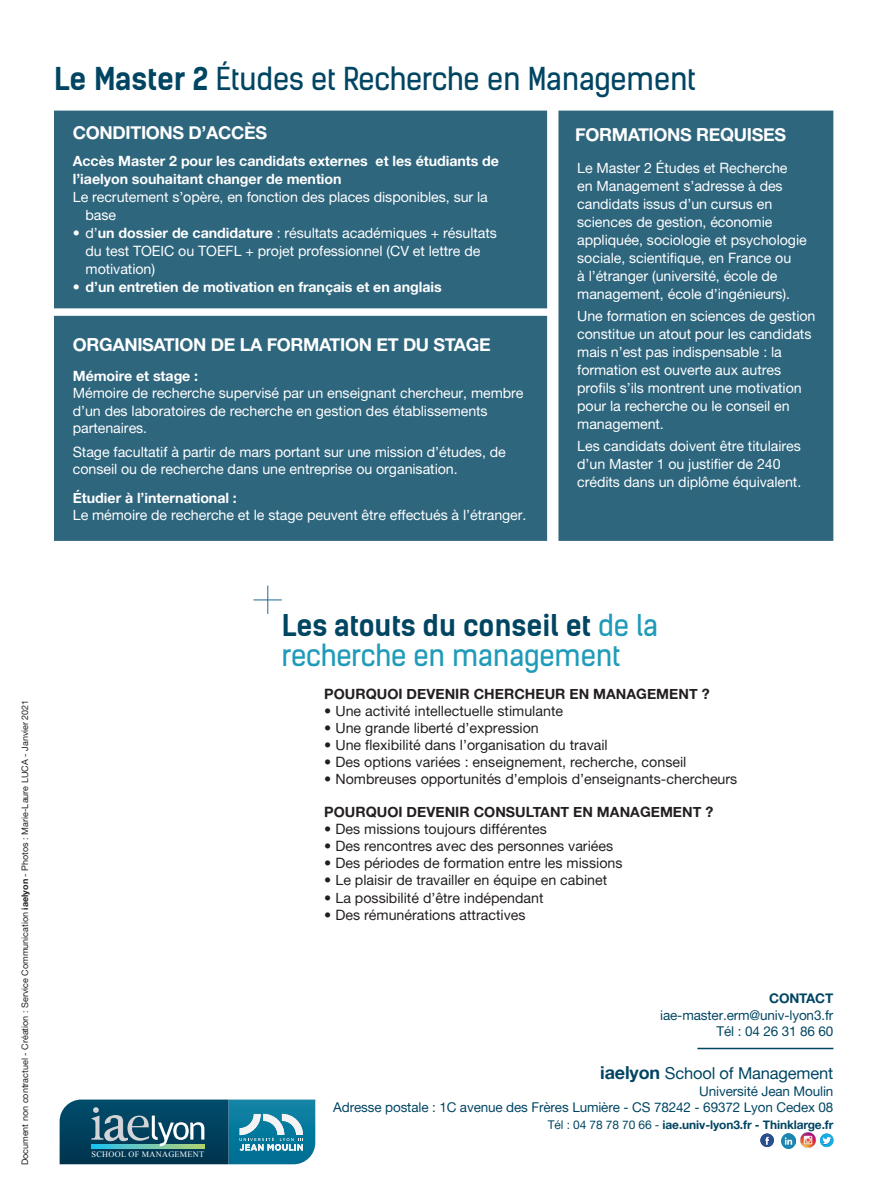
<style>
.page{position:relative;width:893px;height:1191px;background:#fff}
.page>*{position:absolute;margin:0;border:0;box-sizing:border-box;transform-origin:0 0}
.t1{font:30px "Kelson Sans";letter-spacing:-.005em;color:#004562}
.t2{font:28.5px/30px "Kelson Sans";letter-spacing:-.005em;color:#1f9bb9}
.t3{font:18px "Alte Haas Grotesk Bold";letter-spacing:-.02em;color:#fff}
.t4{font:16.5px "Alte Haas Grotesk";letter-spacing:-.01em;color:#004562}
.t5{font:14.25px/18px "Alte Haas Grotesk";letter-spacing:-.005em;color:#fff}
.t6{font:14.25px "Alte Haas Grotesk";color:#231f20}
.t7{font:14.25px/18px "Alte Haas Grotesk Bold";letter-spacing:-.005em;color:#fff}
.t8{font:14.25px "Alte Haas Grotesk Bold";color:#231f20}
.t9{font:13.5px "Alte Haas Grotesk";letter-spacing:-.01em;color:#004562}
.t10{font:13.5px "Alte Haas Grotesk Bold";letter-spacing:-.01em;color:#004562}
.t11{font:12px "Alte Haas Grotesk Bold";letter-spacing:-.01em;color:#004562}
.t12{font:9px "Alte Haas Grotesk";color:#231f20}
.t13{font:8.25px "Times New Roman";letter-spacing:.035em;color:#fff}
.s1{font-weight:700}
.s2{font-family:"Alte Haas Grotesk Bold"}
.s3{font-weight:700;color:#004562}
.s4{font-family:"Alte Haas Grotesk Bold";font-size:18px}
.s5{font-family:"Alte Haas Grotesk"}
</style>
<div class="page">
<div style="left:54px;top:316px;width:493px;height:225px;background:#2e667e"></div>
<svg style="left:60px;top:1099px;width:255px;height:65px;background:#276c85"></svg>
<hr style="left:697px;top:1047px;width:136px;height:2px;background:#004562">
<div style="left:558px;top:111px;width:275px;height:430px;background:#2e667e"></div>
<div style="left:54px;top:111px;width:493px;height:197px;background:#2e667e"></div>
<svg style="left:253px;top:585px;width:29px;height:29px"></svg>
<img style="left:760px;top:1133px;width:14px;height:14px">
<svg style="left:765px;top:1136px;width:4px;height:9px"></svg>
<img style="left:781px;top:1133px;width:15px;height:15px">
<img style="left:800px;top:1132px;width:16px;height:16px">
<img style="left:821px;top:1133px;width:11px;height:3px">
<svg style="left:820px;top:1136px;width:13px;height:11px"></svg>
<p class="t1" style="left:54px;top:60px;width:643px"><span class="s1">Le Master 2</span> Études et Recherche en Management</p>
<p class="t3" style="left:73px;top:121px;width:196px">CONDITIONS D’ACCÈS</p>
<p class="t7" style="left:73px;top:151px;width:428px">Accès Master 2 pour les candidats externes et les étudiants de l’iaelyon souhaitant changer de mention</p>
<p class="t5" style="left:86px;top:188px;width:404px;text-indent:-13px">Le recrutement s’opère, en fonction des places disponibles, sur la base</p>
<p class="t5" style="left:86px;top:224px;width:413px;text-indent:-13px">• d’<span class="s2">un dossier de candidature</span> : résultats académiques + résultats du test TOEIC ou TOEFL + projet professionnel (CV et lettre de motivation)</p>
<p class="t7" style="left:73px;top:277px;width:370px">• d’un entretien de motivation en français et en anglais</p>
<p class="t3" style="left:73px;top:334px;width:419px">ORGANISATION DE LA FORMATION ET DU STAGE</p>
<p class="t7" style="left:73px;top:367px;width:127px">Mémoire et stage :</p>
<p class="t5" style="left:73px;top:385px;width:452px;line-height:17.1px">Mémoire de recherche supervisé par un enseignant chercheur, membre d’un des laboratoires de recherche en gestion des établissements partenaires.</p>
<p class="t5" style="left:73px;top:443px;width:434px;line-height:17.1px">Stage facultatif à partir de mars portant sur une mission d’études, de conseil ou de recherche dans une entreprise ou organisation.</p>
<p class="t5" style="left:73px;top:489px;width:455px;line-height:17.1px"><span class="s2">Étudier à l’international :<br></span>Le mémoire de recherche et le stage peuvent être effectués à l’étranger.</p>
<p class="t3" style="left:575px;top:124px;width:212px">FORMATIONS REQUISES</p>
<p class="t5" style="left:577px;top:158px;width:231px">Le Master 2 Études et Recherche<br>en Management s’adresse à des candidats issus d’un cursus en sciences de gestion, économie appliquée, sociologie et psychologie sociale, scientifique, en France ou<br>à l’étranger (université, école de management, école d’ingénieurs).</p>
<p class="t5" style="left:577px;top:307px;width:240px">Une formation en sciences de gestion constitue un atout pour les candidats mais n’est pas indispensable : la formation est ouverte aux autres profils s’ils montrent une motivation pour la recherche ou le conseil en management.</p>
<p class="t5" style="left:577px;top:437px;width:226px">Les candidats doivent être titulaires d’un Master 1 ou justifier de 240 crédits dans un diplôme équivalent.</p>
<p class="t12" style="left:20px;top:1165px;width:467px;rotate:-90deg">Document non contractuel - Création : Service Communication <span class="s2">iaelyon</span> - Photos : Marie-Laure LUCA - Janvier 2021</p>
<p class="t13" style="left:92px;top:1148px;width:114px">SCHOOL OF MANAGEMENT</p>
<p class="t2" style="left:282px;top:610px;width:378px"><span class="s3">Les atouts du conseil et</span> de la recherche en management</p>
<p class="t8" style="left:324px;top:685px;width:387px">POURQUOI DEVENIR CHERCHEUR EN MANAGEMENT ?</p>
<p class="t6" style="left:324px;top:702px;width:240px">• Une activité intellectuelle stimulante</p>
<p class="t6" style="left:324px;top:719px;width:216px">• Une grande liberté d’expression</p>
<p class="t6" style="left:324px;top:736px;width:285px">• Une flexibilité dans l’organisation du travail</p>
<p class="t6" style="left:324px;top:753px;width:364px">• Des options variées : enseignement, recherche, conseil</p>
<p class="t6" style="left:324px;top:770px;width:415px">• Nombreuses opportunités d’emplois d’enseignants-chercheurs</p>
<p class="t8" style="left:324px;top:803px;width:391px">POURQUOI DEVENIR CONSULTANT EN MANAGEMENT ?</p>
<p class="t6" style="left:324px;top:820px;width:224px">• Des missions toujours différentes</p>
<p class="t6" style="left:324px;top:837px;width:290px">• Des rencontres avec des personnes variées</p>
<p class="t6" style="left:324px;top:854px;width:300px">• Des périodes de formation entre les missions</p>
<p class="t6" style="left:324px;top:872px;width:284px">• Le plaisir de travailler en équipe en cabinet</p>
<p class="t6" style="left:324px;top:889px;width:221px">• La possibilité d’être indépendant</p>
<p class="t6" style="left:324px;top:906px;width:203px">• Des rémunérations attractives</p>
<p class="t10" style="left:769px;top:990px;width:66px">CONTACT</p>
<p class="t9" style="left:660px;top:1007px;width:175px">iae-master.erm@univ-lyon3.fr</p>
<p class="t9" style="left:717px;top:1023px;width:118px">Tél : 04 26 31 86 60</p>
<p class="t4" style="left:600px;top:1063px;width:235px"><span class="s4">iaelyon</span> School of Management</p>
<p class="t9" style="left:699px;top:1083px;width:136px">Université Jean Moulin</p>
<p class="t9" style="left:333px;top:1099px;width:502px">Adresse postale : 1C avenue des Frères Lumière - CS 78242 - 69372 Lyon Cedex 08</p>
<p class="t11" style="left:548px;top:1117px;width:287px"><span class="s5">Tél : 04 78 78 70 66 -</span> iae.univ-lyon3.fr - Thinklarge.fr</p>
</div>
